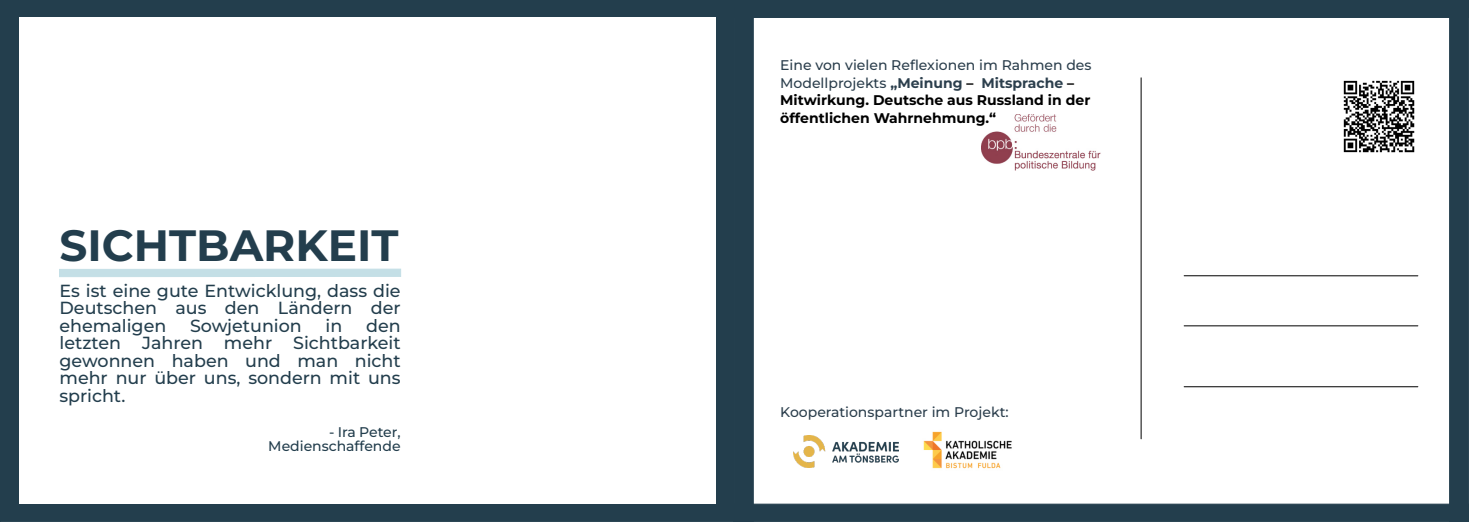
<style>
.page{position:relative;width:1469px;height:522px;background:#fff}
.page>*{position:absolute;margin:0;border:0;box-sizing:border-box;transform-origin:0 0}
.t1{font:700 43.75px "Montserrat";color:#233e4d}
.t2{font:500 17.5px/17.5px "Montserrat";color:#233e4d;text-align:justify}
.t3{font:700 14px/17.5px "Montserrat";color:#000}
.t4{font:500 14px "Montserrat";color:#2c3f4d}
.t5{font:500 14px "Montserrat";color:#233e4d}
.s1{font-weight:500;color:#2c3f4d}
.s2{color:#2c3f4d}
</style>
<div class="page">
<div style="left:0;top:0;width:734px;height:521px;background:#233e4d"></div>
<div style="left:19px;top:17px;width:696px;height:486px;background:#fff"></div>
<div style="left:59px;top:269px;width:342px;height:7px;background:#c4dfe6"></div>
<hr style="left:1140px;top:78px;width:1px;height:360px;background:#000">
<img style="left:982px;top:114px;width:119px;height:56px">
<img style="left:794px;top:435px;width:104px;height:32px">
<img style="left:923px;top:431px;width:89px;height:38px">
<hr style="left:1184px;top:386px;width:234px;height:1px;background:#000">
<hr style="left:1184px;top:325px;width:234px;height:1px;background:#000">
<hr style="left:1184px;top:275px;width:234px;height:1px;background:#000">
<div style="left:734px;top:0;width:19px;height:521px;background:#233e4d"></div>
<div style="left:1449px;top:0;width:20px;height:521px;background:#233e4d;border:1px solid #233e4d"></div>
<div style="left:734px;top:0;width:735px;height:18px;background:#233e4d"></div>
<div style="left:734px;top:503px;width:735px;height:18px;background:#233e4d;border:1px solid #233e4d"></div>
<img style="left:1343px;top:80px;width:72px;height:73px">
<h1 class="t1" style="left:60px;top:218px;width:340px">SICHTBARKEIT</h1>
<p class="t2" style="left:60px;top:281px;width:343px">Es ist eine gute Entwicklung, dass die Deutschen aus den Ländern der ehemaligen</p>
<p class="t2" style="left:190px;top:316px;width:113px">Sowjetunion</p>
<p class="t2" style="left:325px;top:316px;width:18px">in</p>
<p class="t2" style="left:60px;top:316px;width:343px;text-indent:306px">den letzten Jahren mehr Sichtbarkeit gewonnen haben und man nicht mehr nur über uns, sondern mit uns spricht.</p>
<p class="t5" style="left:329px;top:423px;width:73px">- Ira Peter,</p>
<p class="t5" style="left:268px;top:437px;width:134px">Medienschaffende</p>
<p class="t3" style="left:780px;top:56px;width:313px"><span class="s1">Eine von vielen Reflexionen im Rahmen des Modellprojekts</span> <span class="s2">„Meinung</span> – <span class="s2">Mitsprache</span> – Mitwirkung. Deutsche aus Russland in der öffentlichen Wahrnehmung.“</p>
<p class="t4" style="left:780px;top:403px;width:230px">Kooperationspartner im Projekt:</p>
</div>
